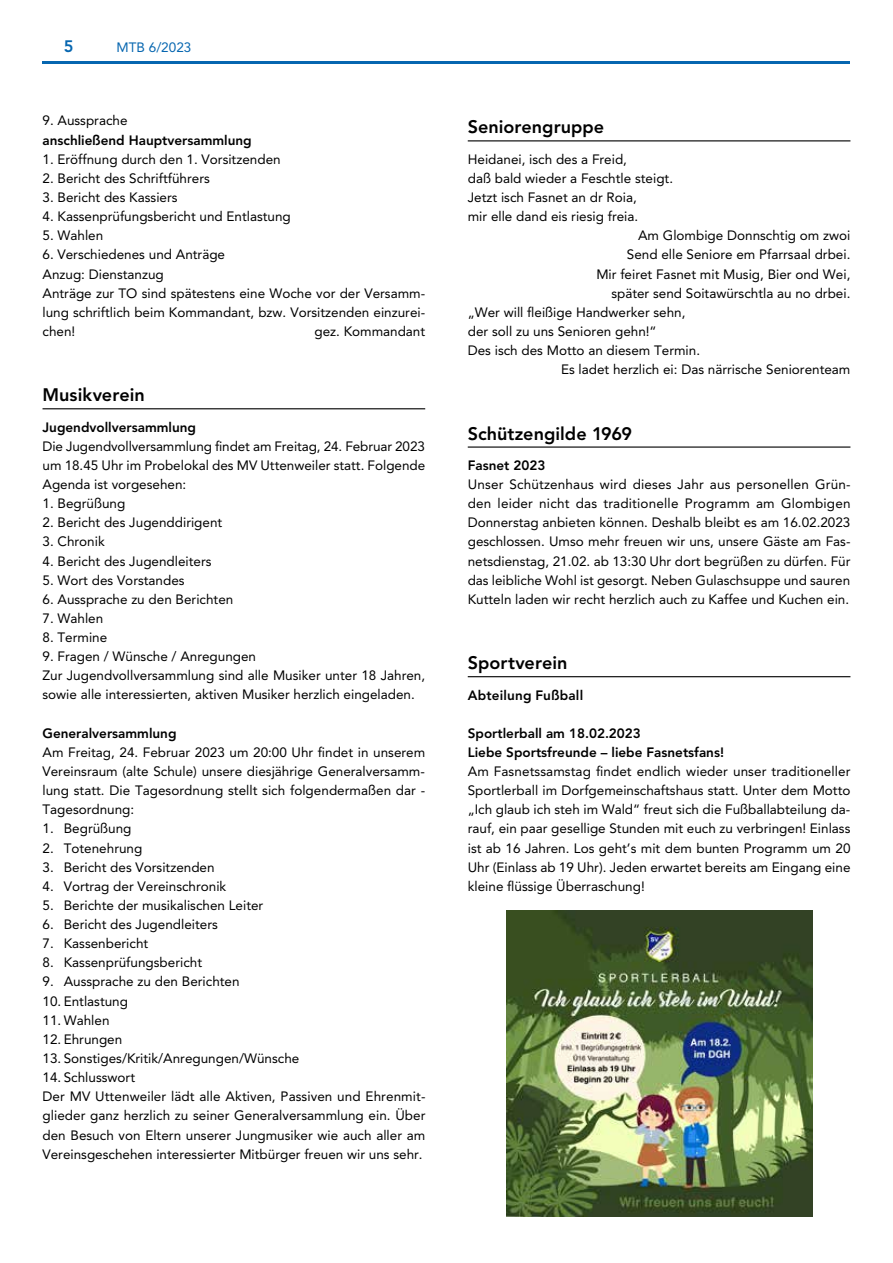
<style>
.page{position:relative;width:893px;height:1263px;background:#fff}
.page>*{position:absolute;margin:0;border:0;box-sizing:border-box;transform-origin:0 0}
.t1{font:800 18px "Avenir LT Pro";color:#000}
.t2{font:800 16.5px "Avenir LT Pro";color:#0666b0}
.t3{font:13.5px/19.2px "Avenir LT Pro";color:#000;text-align:justify}
.t4{font:800 13.5px/19.2px "Avenir LT Pro";color:#000}
.t5{font:13.5px "Avenir LT Pro";color:#0666b0}
</style>
<div class="page">
<hr style="left:43px;top:62px;width:807px;height:2px;background:#0666b0">
<hr style="left:43px;top:408px;width:382px;height:1px;background:#000">
<hr style="left:468px;top:140px;width:382px;height:1px;background:#000">
<hr style="left:468px;top:446px;width:382px;height:2px;background:#000">
<hr style="left:468px;top:676px;width:382px;height:1px;background:#000">
<img style="left:506px;top:910px;width:306px;height:306px">
<p class="t2" style="left:64px;top:36px;width:11px">5</p>
<p class="t5" style="left:117px;top:39px;width:76px">MTB 6/2023</p>
<p class="t3" style="left:43px;top:111px;width:87px">9. Aussprache</p>
<p class="t4" style="left:43px;top:130px;width:211px">anschließend Hauptversammlung</p>
<p class="t3" style="left:43px;top:149px;width:240px">1. Eröffnung durch den 1. Vorsitzenden</p>
<p class="t3" style="left:43px;top:168px;width:169px">2. Bericht des Schriftführers</p>
<p class="t3" style="left:43px;top:188px;width:137px">3. Bericht des Kassiers</p>
<p class="t3" style="left:43px;top:207px;width:250px">4. Kassenprüfungsbericht und Entlastung</p>
<p class="t3" style="left:43px;top:226px;width:62px">5. Wahlen</p>
<p class="t3" style="left:43px;top:245px;width:384px;text-align:left">6. Verschiedenes und Anträge<br>Anzug: Dienstanzug<br>Anträge zur TO sind spätestens eine Woche vor der Versamm&shy;lung schriftlich beim Kommandant, bzw. Vorsitzenden einzurei&shy;chen!</p>
<p class="t3" style="left:314px;top:321px;width:112px">gez. Kommandant</p>
<h1 class="t1" style="left:43px;top:384px;width:104px">Musikverein</h1>
<p class="t4" style="left:43px;top:417px;width:155px">Jugendvollversammlung</p>
<p class="t3" style="left:43px;top:436px;width:384px">Die Jugendvollversammlung findet am Freitag, 24. Februar 2023 um 18.45 Uhr im Probelokal des MV Uttenweiler statt. Folgende Agenda ist vorgesehen:</p>
<p class="t3" style="left:43px;top:494px;width:84px">1. Begrüßung</p>
<p class="t3" style="left:43px;top:513px;width:181px">2. Bericht des Jugenddirigent</p>
<p class="t3" style="left:43px;top:532px;width:64px">3. Chronik</p>
<p class="t3" style="left:43px;top:551px;width:171px">4. Bericht des Jugendleiters</p>
<p class="t3" style="left:43px;top:570px;width:144px">5. Wort des Vorstandes</p>
<p class="t3" style="left:43px;top:589px;width:192px">6. Aussprache zu den Berichten</p>
<p class="t3" style="left:43px;top:608px;width:62px">7. Wahlen</p>
<p class="t3" style="left:43px;top:628px;width:66px">8. Termine</p>
<p class="t3" style="left:43px;top:647px;width:384px;text-align:left">9. Fragen / Wünsche / Anregungen<br>Zur Jugendvollversammlung sind alle Musiker unter 18 Jahren, sowie alle interessierten, aktiven Musiker herzlich eingeladen.</p>
<p class="t4" style="left:43px;top:723px;width:136px">Generalversammlung</p>
<p class="t3" style="left:43px;top:742px;width:384px">Am Freitag, 24. Februar 2023 um 20:00 Uhr findet in unserem Vereinsraum (alte Schule) unsere diesjährige Generalversamm&shy;lung statt. Die Tagesordnung stellt sich folgendermaßen dar - Tagesordnung:</p>
<p class="t3" style="left:43px;top:819px;width:91px">1. Begrüßung</p>
<p class="t3" style="left:43px;top:838px;width:101px">2. Totenehrung</p>
<p class="t3" style="left:43px;top:857px;width:174px">3. Bericht des Vorsitzenden</p>
<p class="t3" style="left:43px;top:876px;width:185px">4. Vortrag der Vereinschronik</p>
<p class="t3" style="left:43px;top:895px;width:222px">5. Berichte der musikalischen Leiter</p>
<p class="t3" style="left:43px;top:915px;width:177px">6. Bericht des Jugendleiters</p>
<p class="t3" style="left:43px;top:934px;width:107px">7. Kassenbericht</p>
<p class="t3" style="left:43px;top:953px;width:161px">8. Kassenprüfungsbericht</p>
<p class="t3" style="left:43px;top:972px;width:199px">9. Aussprache zu den Berichten</p>
<p class="t3" style="left:43px;top:991px;width:87px">10. Entlastung</p>
<p class="t3" style="left:43px;top:1010px;width:69px">11. Wahlen</p>
<p class="t3" style="left:43px;top:1029px;width:81px">12. Ehrungen</p>
<p class="t3" style="left:43px;top:1048px;width:258px">13. Sonstiges/Kritik/Anregungen/Wünsche</p>
<p class="t3" style="left:43px;top:1068px;width:384px;text-align:left">14. Schlusswort<br>Der MV Uttenweiler lädt alle Aktiven, Passiven und Ehrenmit&shy;glieder ganz herzlich zu seiner Generalversammlung ein. Über den Besuch von Eltern unserer Jungmusiker wie auch aller am Vereinsgeschehen interessierter Mitbürger freuen wir uns sehr.</p>
<h1 class="t1" style="left:468px;top:117px;width:138px">Seniorengruppe</h1>
<p class="t3" style="left:468px;top:149px;width:161px">Heidanei, isch des a Freid,</p>
<p class="t3" style="left:468px;top:168px;width:207px">daß bald wieder a Feschtle steigt.</p>
<p class="t3" style="left:468px;top:188px;width:171px">Jetzt isch Fasnet an dr Roia,</p>
<p class="t3" style="left:468px;top:207px;width:172px">mir elle dand eis riesig freia.</p>
<p class="t3" style="left:638px;top:226px;width:214px">Am Glombige Donnschtig om zwoi</p>
<p class="t3" style="left:627px;top:245px;width:225px">Send elle Seniore em Pfarrsaal drbei.</p>
<p class="t3" style="left:596px;top:264px;width:256px">Mir feiret Fasnet mit Musig, Bier ond Wei,</p>
<p class="t3" style="left:611px;top:283px;width:241px">später send Soitawürschtla au no drbei.</p>
<p class="t3" style="left:468px;top:302px;width:219px">„Wer will fleißige Handwerker sehn,</p>
<p class="t3" style="left:468px;top:321px;width:190px">der soll zu uns Senioren gehn!“</p>
<p class="t3" style="left:468px;top:341px;width:234px">Des isch des Motto an diesem Termin.</p>
<p class="t3" style="left:561px;top:360px;width:291px">Es ladet herzlich ei: Das närrische Seniorenteam</p>
<h1 class="t1" style="left:468px;top:423px;width:166px">Schützengilde 1969</h1>
<p class="t4" style="left:468px;top:456px;width:79px">Fasnet 2023</p>
<p class="t3" style="left:468px;top:475px;width:384px">Unser Schützenhaus wird dieses Jahr aus personellen Grün&shy;den leider nicht das traditionelle Programm am Glombigen Donnerstag anbieten können. Deshalb bleibt es am 16.02.2023 geschlossen. Umso mehr freuen wir uns, unsere Gäste am Fas&shy;netsdienstag, 21.02. ab 13:30 Uhr dort begrüßen zu dürfen. Für das leibliche Wohl ist gesorgt. Neben Gulaschsuppe und sauren Kutteln laden wir recht herzlich auch zu Kaffee und Kuchen ein.</p>
<h1 class="t1" style="left:468px;top:652px;width:101px">Sportverein</h1>
<p class="t4" style="left:468px;top:685px;width:117px">Abteilung Fußball</p>
<p class="t4" style="left:468px;top:724px;width:258px">Sportlerball am 18.02.2023<br>Liebe Sportsfreunde – liebe Fasnetsfans!</p>
<p class="t3" style="left:468px;top:762px;width:384px">Am Fasnetssamstag findet endlich wieder unser traditioneller Sportlerball im Dorfgemeinschaftshaus statt. Unter dem Motto „Ich glaub ich steh im Wald“ freut sich die Fußballabteilung da&shy;rauf, ein paar gesellige Stunden mit euch zu verbringen! Einlass ist ab 16 Jahren. Los geht’s mit dem bunten Programm um 20<br>Uhr (Einlass ab 19 Uhr). Jeden erwartet bereits am Eingang eine kleine flüssige Überraschung!</p>
</div>
